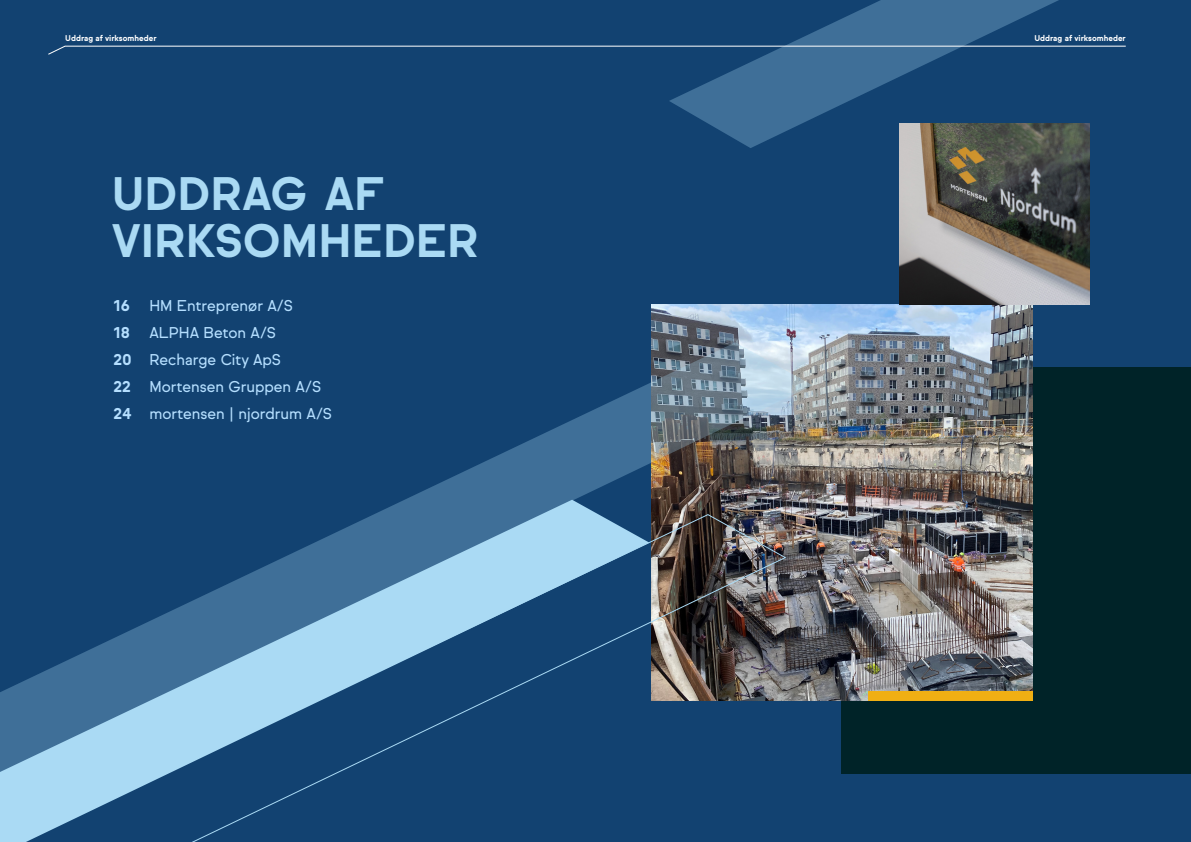
<style>
.page{position:relative;width:1191px;height:842px;background:#124271}
.page>*{position:absolute;margin:0;border:0;box-sizing:border-box;transform-origin:0 0}
.Overskrift-Breaker{font:700 45px/47px "Sul Sans";color:#aadaf4}
.t1{font:15px "Sul Sans";color:#b5dfff}
.t2{font:700 15px "Sul Sans";color:#b5dfff}
.t3{font:700 8px "Sul Sans";color:#fff}
.s1{font-weight:700}
</style>
<div class="page">
<div style="left:841px;top:367px;width:350px;height:407px;background:#002328"></div>
<img style="left:651px;top:305px;width:381px;height:395px">
<div style="left:868px;top:691px;width:164px;height:9px;background:#f0af13"></div>
<img style="left:377px;top:342px;width:435px;height:359px">
<svg style="left:669px;top:0;width:457px;height:148px"></svg>
<svg style="left:0;top:513px;width:787px;height:329px"></svg>
<img style="left:899px;top:124px;width:190px;height:181px">
<svg style="left:48px;top:46px;width:1078px;height:9px"></svg>
<p class="t3" style="left:65px;top:33px;width:93px">Uddrag af virksomheder</p>
<p class="t3" style="left:1034px;top:33px;width:93px">Uddrag af virksomheder</p>
<p class="Overskrift-Breaker" style="left:112px;top:171px;width:368px">UDDRAG AF<br>VIRKSOMHEDER</p>
<p class="t2" style="left:113px;top:297px;width:18px">16</p>
<p class="t1" style="left:149px;top:297px;width:145px">HM Entreprenør A/S</p>
<p class="t2" style="left:113px;top:324px;width:18px">18</p>
<p class="t1" style="left:149px;top:324px;width:128px">ALPHA Beton A/S</p>
<p class="t1" style="left:113px;top:351px;width:169px"><span class="s1">20</span> Recharge City ApS</p>
<p class="t1" style="left:113px;top:378px;width:209px"><span class="s1">22</span> Mortensen Gruppen A/S</p>
<p class="t1" style="left:113px;top:405px;width:220px"><span class="s1">24</span> mortensen | njordrum A/S</p>
</div>
